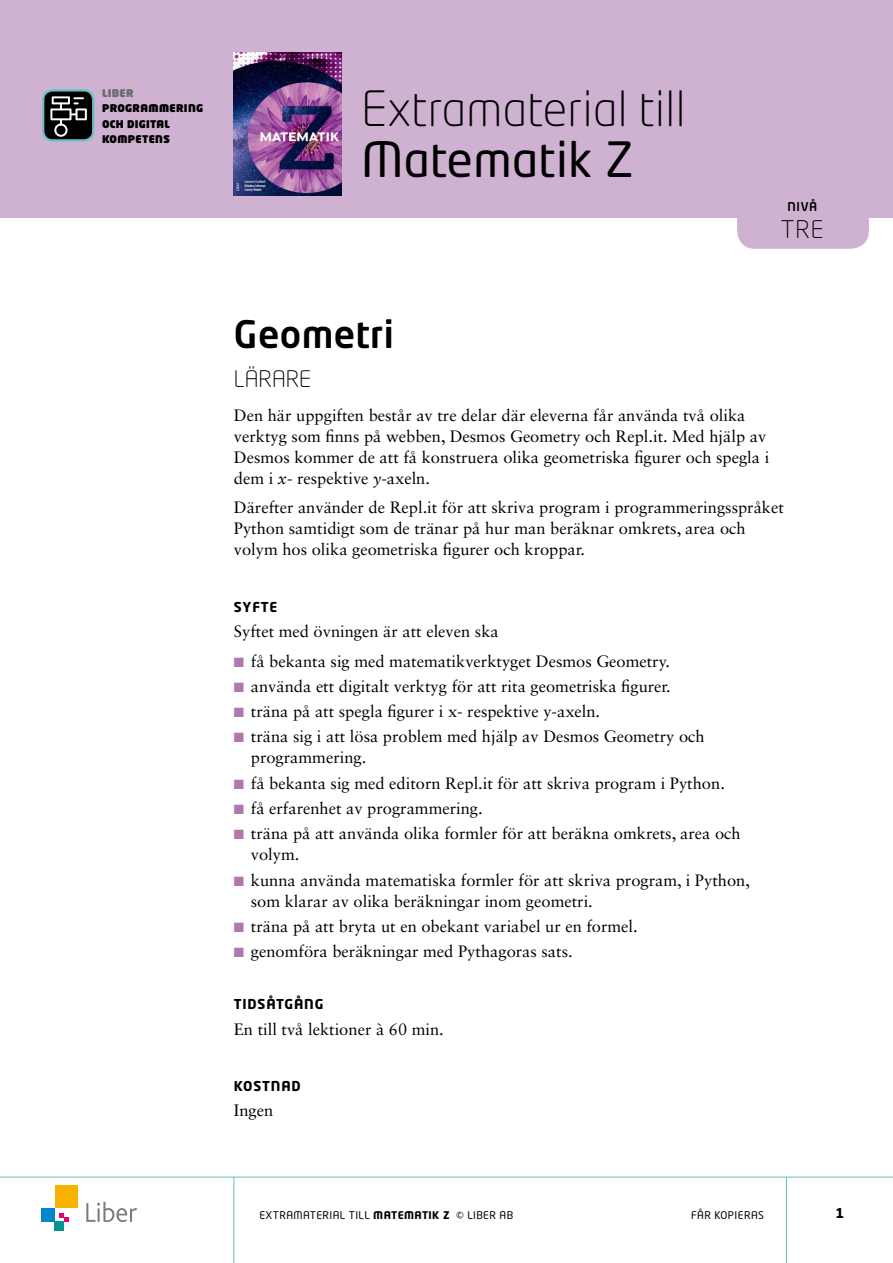
<style>
.page{position:relative;width:893px;height:1263px;background:#fff}
.page>*{position:absolute;margin:0;border:0;box-sizing:border-box;transform-origin:0 0}
.t1{font:300 48px "Neo Tech Std";letter-spacing:.01em;color:#000}
.t2{font:48px "Neo Tech Std";letter-spacing:.01em;color:#000}
.t3{font:500 37.5px "Neo Tech Std";letter-spacing:.01em;color:#000}
.t4{font:300 24px "Neo Tech Std";color:#000}
.t5{font:300 22.5px "Neo Tech Std";color:#000}
.t6{font:16.5px/21px "Sabon LT Std";color:#000}
.t7{font:700 13.5px "Neo Tech Std";letter-spacing:.06em;color:#000}
.t8{font:500 12px "Neo Tech Std";color:#000}
.t9{font:10.5px "Neo Tech Std";letter-spacing:.04em;color:#000}
.t10{font:900 10.5px/15.1px "Neo Tech Std";letter-spacing:.03em;color:#000}
.t11{font:900 10.5px "Neo Tech Std";letter-spacing:.03em;color:#6b6c6e}
.s1{font-style:italic}
.s2{color:#b078ad}
.s3{font-weight:700}
</style>
<div class="page">
<hr style="left:0;top:1177px;width:893px;height:1px;background:#68c1c0">
<hr style="left:233px;top:1177px;width:1px;height:86px;background:#68c1c0">
<hr style="left:786px;top:1177px;width:1px;height:86px;background:#68c1c0">
<div style="left:55px;top:1222px;width:9px;height:9px;background:#009790"></div>
<div style="left:41px;top:1208px;width:14px;height:14px;background:#0086cb"></div>
<div style="left:55px;top:1185px;width:22px;height:23px;background:#f9b200"></div>
<svg style="left:59px;top:1213px;width:9px;height:9px"></svg>
<svg style="left:86px;top:1202px;width:51px;height:20px"></svg>
<div style="left:0;top:0;width:893px;height:217px;background:#cfb1d1"></div>
<div style="left:737px;top:186px;width:132px;height:63px;background:#cfb1d1;border-radius:18px"></div>
<img style="left:234px;top:53px;width:108px;height:143px">
<div style="left:43px;top:90px;width:50px;height:50px;background:#000;border-radius:9px"></div>
<div style="left:42px;top:89px;width:52px;height:52px;border:2px solid #68c1c0;border-radius:9px"></div>
<svg style="left:50px;top:96px;width:37px;height:41px"></svg>
<p class="t11" style="left:102px;top:86px;width:33px">LIBER</p>
<p class="t10" style="left:102px;top:101px;width:103px">PROGRAMMERING<br>OCH DIGITAL<br>KOMPETENS</p>
<h1 class="t1" style="left:361px;top:80px;width:325px">Extramaterial till</h1>
<h1 class="t2" style="left:361px;top:130px;width:274px">Matematik Z</h1>
<p class="t8" style="left:787px;top:199px;width:31px">NIVÅ</p>
<h3 class="t4" style="left:781px;top:215px;width:44px">TRE</h3>
<h2 class="t3" style="left:234px;top:310px;width:161px">Geometri</h2>
<h3 class="t5" style="left:234px;top:365px;width:79px">LÄRARE</h3>
<p class="t6" style="left:234px;top:404px;width:537px">Den här uppgiften består av tre delar där eleverna får använda två olika verktyg som finns på webben, Desmos Geometry och Repl.it. Med hjälp av Desmos kommer de att få konstruera olika geometriska figurer och spegla i dem i <span class="s1">x</span>- respektive <span class="s1">y</span>-axeln.</p>
<p class="t6" style="left:234px;top:497px;width:552px">Därefter använder de Repl.it för att skriva program i programmeringsspråket<br>Python samtidigt som de tränar på hur man beräknar omkrets, area och volym hos olika geometriska figurer och kroppar.</p>
<p class="t7" style="left:234px;top:598px;width:45px">SYFTE</p>
<p class="t6" style="left:234px;top:621px;width:266px">Syftet med övningen är att eleven ska</p>
<p class="t6" style="left:234px;top:650px;width:438px"><span class="s2">■</span> få bekanta sig med matematikverktyget Desmos Geometry.</p>
<p class="t6" style="left:234px;top:675px;width:438px"><span class="s2">■</span> använda ett digitalt verktyg för att rita geometriska figurer.</p>
<p class="t6" style="left:234px;top:701px;width:368px"><span class="s2">■</span> träna på att spegla figurer i x- respektive y-axeln.</p>
<p class="t6" style="left:251px;top:726px;width:455px;text-indent:-17px"><span class="s2">■</span> träna sig i att lösa problem med hjälp av Desmos Geometry och programmering.</p>
<p class="t6" style="left:234px;top:772px;width:493px"><span class="s2">■</span> få bekanta sig med editorn Repl.it för att skriva program i Python.</p>
<p class="t6" style="left:234px;top:797px;width:250px"><span class="s2">■</span> få erfarenhet av programmering.</p>
<p class="t6" style="left:251px;top:823px;width:491px;text-indent:-17px"><span class="s2">■</span> träna på att använda olika formler för att beräkna omkrets, area och volym.</p>
<p class="t6" style="left:251px;top:869px;width:501px;text-indent:-17px"><span class="s2">■</span> kunna använda matematiska formler för att skriva program, i Python, som klarar av olika beräkningar inom geometri.</p>
<p class="t6" style="left:234px;top:915px;width:405px"><span class="s2">■</span> träna på att bryta ut en obekant variabel ur en formel.</p>
<p class="t6" style="left:234px;top:940px;width:340px"><span class="s2">■</span> genomföra beräkningar med Pythagoras sats.</p>
<p class="t7" style="left:234px;top:995px;width:91px">TIDSÅTGÅNG</p>
<p class="t6" style="left:234px;top:1018px;width:211px">En till två lektioner à 60 min.</p>
<p class="t7" style="left:234px;top:1077px;width:68px">KOSTNAD</p>
<p class="t6" style="left:234px;top:1100px;width:41px">Ingen</p>
<p class="t9" style="left:259px;top:1208px;width:255px">EXTRAMATERIAL TILL <span class="s3">MATEMATIK Z</span> © LIBER AB</p>
<p class="t9" style="left:691px;top:1208px;width:74px">FÅR KOPIERAS</p>
<p class="t7" style="left:835px;top:1204px;width:10px">1</p>
</div>
